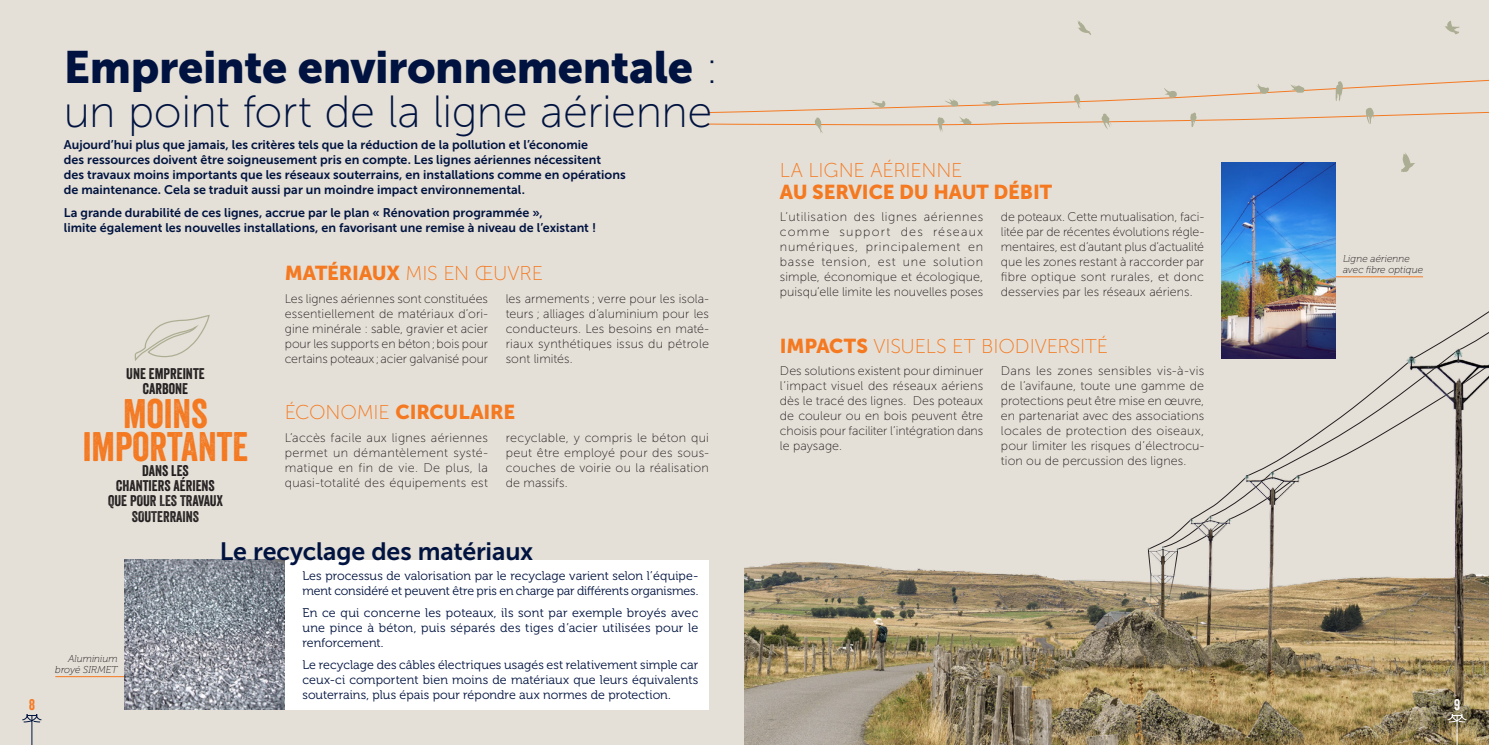
<style>
.page{position:relative;width:1489px;height:745px;background:#fff}
.page>*{position:absolute;margin:0;border:0;box-sizing:border-box;transform-origin:0 0}
.t1{font:45px "Museo Sans 100";letter-spacing:-.01em;color:#001340}
.t2{font:45px "Museo Sans 900";letter-spacing:-.01em;color:#001340}
.t3{font:40px/33.8px "Veneer";color:#f47921;text-align:center}
.t4{font:25px "Museo Sans 700";letter-spacing:-.005em;color:#001340}
.t5{font:20px "Museo Sans 100";letter-spacing:-.01em;color:#f47921}
.t6{font:20px "Museo Sans 900";letter-spacing:-.005em;color:#f47921}
.t7{font:15px/15px "Veneer";color:#231f20;text-align:center}
.t8{font:15px "Veneer";color:#f47921}
.t9{font:15px "Veneer";color:#fff}
.t10{font:12.5px/15px "Museo Sans 100";letter-spacing:.005em;color:#231f20;text-align:justify}
.t11{font:12.5px/15px "Museo Sans 700";color:#001340}
.t12{font:12.5px/15px "Museo 300";color:#001340;text-align:justify}
.t13{font:italic 10px/11.2px "Museo 100";letter-spacing:.01em;color:#231f20}
.s1{font-family:"Museo Sans 100"}
.s2{font-family:"Museo Sans 900"}
</style>
<div class="page">
<div style="left:0;top:0;width:1488px;height:744px;background:#e5e0d7"></div>
<svg style="left:22px;top:714px;width:20px;height:30px"></svg>
<img style="left:744px;top:213px;width:744px;height:531px">
<svg style="left:1148px;top:297px;width:340px;height:324px"></svg>
<svg style="left:1077px;top:20px;width:14px;height:15px"></svg>
<svg style="left:708px;top:80px;width:780px;height:46px"></svg>
<svg style="left:1401px;top:153px;width:14px;height:19px"></svg>
<svg style="left:1445px;top:20px;width:14px;height:14px"></svg>
<svg style="left:1074px;top:94px;width:6px;height:15px"></svg>
<svg style="left:870px;top:101px;width:15px;height:7px"></svg>
<svg style="left:937px;top:117px;width:7px;height:15px"></svg>
<svg style="left:944px;top:98px;width:14px;height:8px"></svg>
<svg style="left:959px;top:116px;width:12px;height:8px"></svg>
<svg style="left:981px;top:100px;width:18px;height:6px"></svg>
<svg style="left:814px;top:117px;width:9px;height:16px"></svg>
<svg style="left:1101px;top:113px;width:11px;height:17px"></svg>
<svg style="left:1163px;top:88px;width:13px;height:10px"></svg>
<svg style="left:1190px;top:112px;width:6px;height:15px"></svg>
<svg style="left:1256px;top:84px;width:12px;height:10px"></svg>
<svg style="left:1290px;top:84px;width:14px;height:9px"></svg>
<svg style="left:1335px;top:81px;width:7px;height:21px"></svg>
<svg style="left:1365px;top:107px;width:9px;height:17px"></svg>
<hr style="left:1321px;top:276px;width:101px;height:1px;background:#f47921">
<hr style="left:55px;top:676px;width:84px;height:1px;background:#f47921">
<div style="left:285px;top:559px;width:424px;height:150px;background:#fff"></div>
<img style="left:1221px;top:162px;width:114px;height:196px">
<img style="left:125px;top:559px;width:160px;height:150px">
<svg style="left:134px;top:315px;width:76px;height:46px"></svg>
<svg style="left:1446px;top:713px;width:20px;height:31px"></svg>
<p class="t8" style="left:29px;top:694px;width:7px">8</p>
<h1 class="t2" style="left:64px;top:42px;width:656px">Empreinte environnementale <span class="s1">:</span></h1>
<h1 class="t1" style="left:64px;top:88px;width:650px">un point fort de la ligne aérienne</h1>
<p class="t11" style="left:64px;top:137px;width:563px">Aujourd’hui plus que jamais, les critères tels que la réduction de la pollution et l’économie<br>des ressources doivent être soigneusement pris en compte. Les lignes aériennes nécessitent<br>des travaux moins importants que les réseaux souterrains, en installations comme en opérations de maintenance. Cela se traduit aussi par un moindre impact environnemental.</p>
<p class="t11" style="left:64px;top:204px;width:534px">La grande durabilité de ces lignes, accrue par le plan « Rénovation programmée »,<br>limite également les nouvelles installations, en favorisant une remise à niveau de l’existant !</p>
<h3 class="t5" style="left:285px;top:263px;width:260px"><span class="s2">MATÉRIAUX</span> MIS EN ŒUVRE</h3>
<p class="t10" style="left:285px;top:291px;width:205px">Les lignes aériennes sont constituées essentiellement de matériaux d’ori&shy;gine minérale : sable, gravier et acier pour les supports en béton ; bois pour certains poteaux ; acier galvanisé pour</p>
<p class="t10" style="left:506px;top:291px;width:205px">les armements ; verre pour les isola&shy;teurs ; alliages d’aluminium pour les conducteurs. Les besoins en maté&shy;riaux synthétiques issus du pétrole sont limités.</p>
<h3 class="t6" style="left:285px;top:401px;width:232px"><span class="s1">ÉCONOMIE</span> CIRCULAIRE</h3>
<p class="t10" style="left:285px;top:429px;width:205px">L’accès facile aux lignes aériennes permet un démantèlement systé&shy;matique en fin de vie. De plus, la quasi-totalité des équipements est</p>
<p class="t10" style="left:506px;top:429px;width:205px">recyclable, y compris le béton qui peut être employé pour des sous&shy;couches de voirie ou la réalisation de massifs.</p>
<p class="t7" style="left:126px;top:365px;width:80px">UNE EMPREINTE<br>CARBONE</p>
<h2 class="t3" style="left:83px;top:396px;width:167px">MOINS<br>IMPORTANTE</h2>
<p class="t7" style="left:108px;top:463px;width:116px">DANS LES<br>CHANTIERS AÉRIENS<br>QUE POUR LES TRAVAUX<br>SOUTERRAINS</p>
<p class="t13" style="left:55px;top:652px;width:64px;text-align:right">Aluminium broyé SIRMET</p>
<h3 class="t4" style="left:220px;top:536px;width:315px">Le recyclage des matériaux</h3>
<p class="t12" style="left:302px;top:567px;width:397px">Les processus de valorisation par le recyclage varient selon l’équipe&shy;ment considéré et peuvent être pris en charge par différents organismes.</p>
<p class="t12" style="left:302px;top:604px;width:397px">En ce qui concerne les poteaux, ils sont par exemple broyés avec une pince à béton, puis séparés des tiges d’acier utilisées pour le renforcement.</p>
<p class="t12" style="left:302px;top:656px;width:397px">Le recyclage des câbles électriques usagés est relativement simple car ceux-ci comportent bien moins de matériaux que leurs équivalents souterrains, plus épais pour répondre aux normes de protection.</p>
<h3 class="t5" style="left:780px;top:160px;width:184px">LA LIGNE AÉRIENNE</h3>
<h3 class="t6" style="left:780px;top:180px;width:273px">AU SERVICE DU HAUT DÉBIT</h3>
<p class="t10" style="left:780px;top:209px;width:205px">L’utilisation des lignes aériennes comme support des réseaux numériques, principalement en basse tension, est une solution simple, économique et écologique, puisqu’elle limite les nouvelles poses</p>
<p class="t10" style="left:1000px;top:209px;width:205px">de poteaux. Cette mutualisation, faci&shy;litée par de récentes évolutions régle&shy;mentaires, est d’autant plus d’actualité que les zones restant à raccorder par fibre optique sont rurales, et donc desservies par les réseaux aériens.</p>
<h3 class="t5" style="left:780px;top:335px;width:330px"><span class="s2">IMPACTS</span> VISUELS ET BIODIVERSITÉ</h3>
<p class="t10" style="left:780px;top:363px;width:205px">Des solutions existent pour diminuer l’impact visuel des réseaux aériens dès le tracé des lignes. Des poteaux de couleur ou en bois peuvent être choisis pour faciliter l’intégration dans le paysage.</p>
<p class="t10" style="left:1000px;top:363px;width:205px">Dans les zones sensibles vis-à-vis de l’avifaune, toute une gamme de protections peut être mise en œuvre, en partenariat avec des associations locales de protection des oiseaux, pour limiter les risques d’électrocu&shy;tion ou de percussion des lignes.</p>
<p class="t13" style="left:1342px;top:253px;width:82px">Ligne aérienne avec fibre optique</p>
<p class="t9" style="left:1453px;top:694px;width:7px">9</p>
</div>
